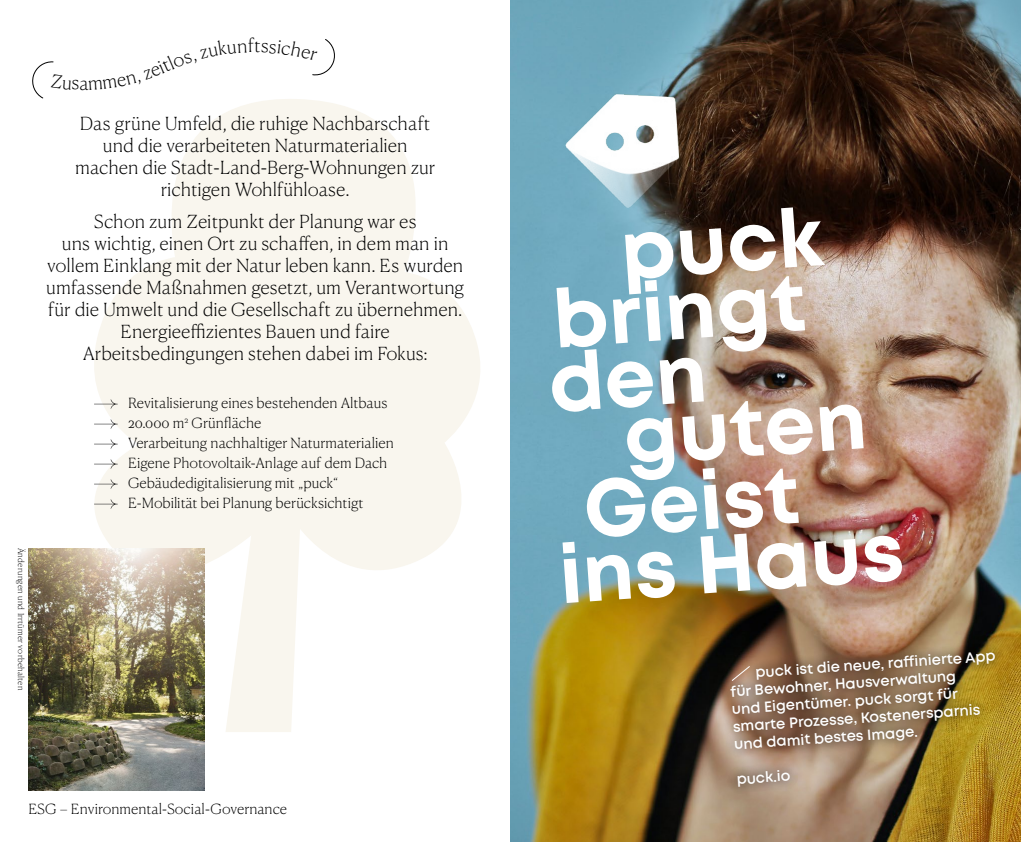
<style>
.page{position:relative;width:1021px;height:842px;background:#fff}
.page>*{position:absolute;margin:0;border:0;box-sizing:border-box;transform-origin:0 0}
.t1{font:700 81.1px/63.9px "Mont";color:#fff}
.t2{font:100 18px/22px "Canela Text";letter-spacing:-.005em;color:#000;text-align:center}
.t3{font:600 14.6px/17.5px "Mont";color:#fff}
.t4{font:100 14px/20px "Canela Text";letter-spacing:-.005em;color:#000}
.t5{font:100 8px "Canela Text";letter-spacing:.03em;color:#000}
</style>
<div class="page">
<img style="left:510px;top:0;width:510px;height:842px">
<svg style="left:718px;top:638px;width:296px;height:160px;background:#91754a"></svg>
<svg style="left:730px;top:665px;width:21px;height:17px"></svg>
<img style="left:562px;top:91px;width:120px;height:117px">
<svg style="left:94px;top:99px;width:386px;height:520px;fill:#f9f6ee"></svg>
<svg style="left:225px;top:458px;width:78px;height:274px"></svg>
<svg style="left:94px;top:399px;width:24px;height:10px"></svg>
<svg style="left:94px;top:439px;width:24px;height:10px"></svg>
<svg style="left:94px;top:419px;width:24px;height:10px"></svg>
<svg style="left:94px;top:459px;width:24px;height:10px"></svg>
<svg style="left:94px;top:499px;width:24px;height:10px"></svg>
<svg style="left:94px;top:479px;width:24px;height:10px"></svg>
<img style="left:28px;top:548px;width:176px;height:243px">
<svg style="left:32px;top:39px;width:303px;height:60px"></svg>
<p class="t2" style="left:75px;top:110px;width:362px">Das grüne Umfeld, die ruhige Nachbarschaft und die verarbeiteten Naturmaterialien machen die Stadt-Land-Berg-Wohnungen zur richtigen Wohlfühloase.</p>
<p class="t2" style="left:46px;top:208px;width:419px">Schon zum Zeitpunkt der Planung war es<br>uns wichtig, einen Ort zu schaffen, in dem man in vollem Einklang mit der Natur leben kann. Es wurden umfassende Maßnahmen gesetzt, um Verantwortung für die Umwelt und die Gesellschaft zu übernehmen.<br>Energieeffizientes Bauen und faire Arbeitsbedingungen stehen dabei im Fokus:</p>
<p class="t5" style="left:28px;top:548px;width:144px;rotate:90deg">Änderungen und Irrtümer vorbehalten</p>
<p class="t4" style="left:128px;top:391px;width:267px">Revitalisierung eines bestehenden Altbaus 20.000 m<sup>2</sup> Grünfläche<br>Verarbeitung nachhaltiger Naturmaterialien Eigene Photovoltaik-Anlage auf dem Dach Gebäudedigitalisierung mit „puck“ E-Mobilität bei Planung berücksichtigt</p>
<p class="t4" style="left:28px;top:797px;width:260px">ESG – Environmental-Social-Governance</p>
<h1 class="t1" style="left:538px;top:225px;width:285px;text-indent:81px;rotate:-4deg">puck bringt den</h1>
<h1 class="t1" style="left:622px;top:405px;width:245px;rotate:-4deg">guten</h1>
<h1 class="t1" style="left:552px;top:480px;width:347px;text-indent:29px;rotate:-4deg">Geist ins Haus</h1>
<p class="t3" style="left:728px;top:665px;width:268px;text-indent:26px;rotate:-4deg">puck ist die neue, raffinierte App für Bewohner, Hausverwaltung<br>und Eigentümer. puck sorgt für smarte Prozesse, Kostenersparnis und damit bestes Image.</p>
<p class="t3" style="left:736px;top:770px;width:55px;rotate:-4deg">puck.io</p>
</div>
